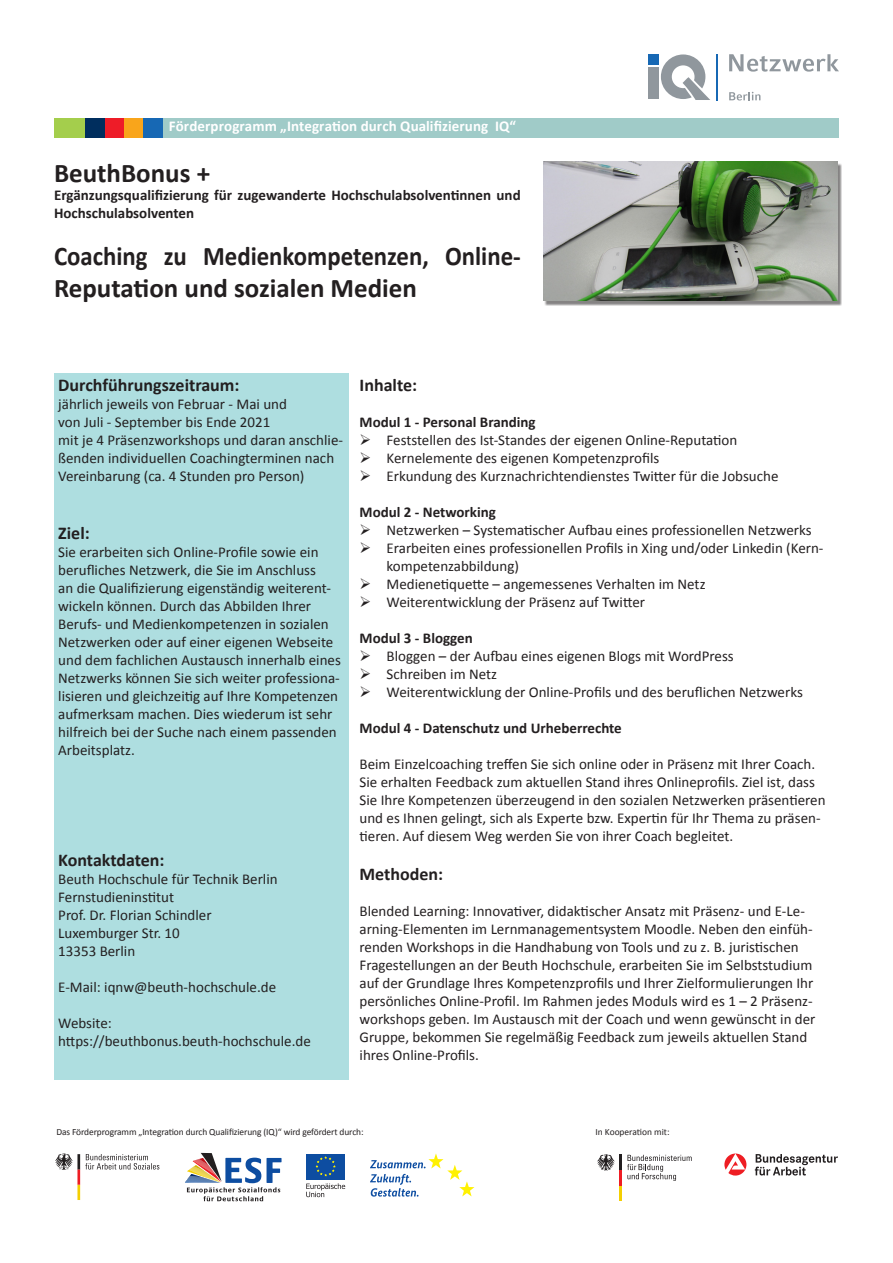
<style>
.page{position:relative;width:893px;height:1263px;background:#fff}
.page>*{position:absolute;margin:0;border:0;box-sizing:border-box;transform-origin:0 0}
.t1{font:700 27px/32.4px "Calibri";color:#231f20;scale:.92 1}
.t2{font:700 27px "Calibri";color:#231f20}
.Aufzählung{font:700 18px "Calibri";color:#231f20}
.Aufzählung-2{font:15px/18px "Calibri";color:#231f20}
.Aufzählung-3{font:700 15px/18px "Calibri";color:#231f20}
._02_Untertitel_Angab{font:700 15px "Calibri";letter-spacing:.005em;color:#fff}
.t3{font:9.45px "Calibri";letter-spacing:-.01em;color:#231f20}
</style>
<div class="page">
<div style="left:648px;top:67px;width:11px;height:32px;background:#90979d"></div>
<div style="left:648px;top:54px;width:11px;height:11px;background:#1768b4"></div>
<svg style="left:661px;top:54px;width:49px;height:46px"></svg>
<hr style="left:716px;top:54px;width:2px;height:46px;background:#1768b4">
<svg style="left:729px;top:92px;width:31px;height:8px"></svg>
<svg style="left:729px;top:54px;width:110px;height:18px"></svg>
<svg style="left:55px;top:1153px;width:104px;height:47px"></svg>
<svg style="left:185px;top:1153px;width:97px;height:48px"></svg>
<svg style="left:627px;top:1155px;width:65px;height:26px"></svg>
<hr style="left:619px;top:1185px;width:3px;height:15px;background:#f4cf02">
<hr style="left:619px;top:1170px;width:3px;height:15px;background:#ee1d23">
<hr style="left:619px;top:1155px;width:3px;height:15px;background:#231f20">
<svg style="left:597px;top:1154px;width:18px;height:17px"></svg>
<svg style="left:755px;top:1154px;width:83px;height:21px"></svg>
<svg style="left:724px;top:1153px;width:22px;height:22px"></svg>
<svg style="left:306px;top:1183px;width:39px;height:14px"></svg>
<div style="left:306px;top:1154px;width:39px;height:25px;background:#0d4da1"></div>
<svg style="left:316px;top:1156px;width:20px;height:20px"></svg>
<svg style="left:370px;top:1153px;width:104px;height:43px"></svg>
<div style="left:54px;top:373px;width:294px;height:707px;background:#aedee0"></div>
<div style="left:54px;top:118px;width:785px;height:19px;background:#a0cbc8"></div>
<div style="left:105px;top:118px;width:19px;height:19px;background:#ee1c28"></div>
<div style="left:54px;top:118px;width:32px;height:19px;background:#a4ce4c"></div>
<div style="left:124px;top:118px;width:19px;height:19px;background:#f9a51b"></div>
<div style="left:143px;top:118px;width:19px;height:19px;background:#1768b4"></div>
<div style="left:86px;top:118px;width:19px;height:19px;background:#002e5e"></div>
<div style="left:544px;top:163px;width:298px;height:143px;background:#231f20;opacity:.56"></div>
<img style="left:544px;top:162px;width:294px;height:138px">
<p class="_02_Untertitel_Angab" style="left:169px;top:116px;width:349px">Förderprogramm „Integration durch Qualifizierung IQ“</p>
<p class="t2" style="left:54px;top:156px;width:158px">BeuthBonus +</p>
<p class="Aufzählung-3" style="left:54px;top:186px;width:468px">Ergänzungsqualifizierung für zugewanderte Hochschulabsolventinnen und<br>Hochschulabsolventen</p>
<p class="t1" style="left:54px;top:240px;width:509px">Coaching zu Medienkompetenzen, Online-<br>Reputation und sozialen Medien</p>
<p class="Aufzählung" style="left:58px;top:373px;width:183px">Durchführungszeitraum:</p>
<p class="Aufzählung-2" style="left:58px;top:395px;width:230px">jährlich jeweils von Februar - Mai und</p>
<p class="Aufzählung-2" style="left:58px;top:413px;width:214px">von Juli - September bis Ende 2021</p>
<p class="Aufzählung-2" style="left:58px;top:431px;width:286px">mit je 4 Präsenzworkshops und daran anschlie&shy;ßenden individuellen Coachingterminen nach<br>Vereinbarung (ca. 4 Stunden pro Person)</p>
<p class="Aufzählung" style="left:58px;top:521px;width:33px">Ziel:</p>
<p class="Aufzählung-2" style="left:58px;top:543px;width:284px">Sie erarbeiten sich Online-Profile sowie ein berufliches Netzwerk, die Sie im Anschluss<br>an die Qualifizierung eigenständig weiterent&shy;wickeln können. Durch das Abbilden Ihrer Berufs- und Medienkompetenzen in sozialen Netzwerken oder auf einer eigenen Webseite und dem fachlichen Austausch innerhalb eines Netzwerks können Sie sich weiter professiona&shy;lisieren und gleichzeitig auf Ihre Kompetenzen aufmerksam machen. Dies wiederum ist sehr hilfreich bei der Suche nach einem passenden Arbeitsplatz.</p>
<p class="Aufzählung" style="left:58px;top:849px;width:108px">Kontaktdaten:</p>
<p class="Aufzählung-2" style="left:58px;top:870px;width:221px">Beuth Hochschule für Technik Berlin</p>
<p class="Aufzählung-2" style="left:58px;top:888px;width:117px">Fernstudieninstitut</p>
<p class="Aufzählung-2" style="left:58px;top:906px;width:155px">Prof. Dr. Florian Schindler</p>
<p class="Aufzählung-2" style="left:58px;top:924px;width:123px">Luxemburger Str. 10</p>
<p class="Aufzählung-2" style="left:58px;top:942px;width:79px">13353 Berlin</p>
<p class="Aufzählung-2" style="left:58px;top:978px;width:219px">E-Mail: iqnw@beuth-hochschule.de</p>
<p class="Aufzählung-2" style="left:58px;top:1014px;width:55px">Website:</p>
<p class="Aufzählung-2" style="left:58px;top:1032px;width:254px">https://beuthbonus.beuth-hochschule.de</p>
<p class="Aufzählung" style="left:360px;top:373px;width:59px">Inhalte:</p>
<p class="Aufzählung-3" style="left:360px;top:413px;width:178px">Modul 1 - Personal Branding</p>
<p class="Aufzählung-2" style="left:387px;top:431px;width:352px">Feststellen des Ist-Standes der eigenen Online-Reputation</p>
<p class="Aufzählung-2" style="left:387px;top:449px;width:274px">Kernelemente des eigenen Kompetenzprofils</p>
<p class="Aufzählung-2" style="left:387px;top:467px;width:393px">Erkundung des Kurznachrichtendienstes Twitter für die Jobsuche</p>
<p class="Aufzählung-3" style="left:360px;top:503px;width:138px">Modul 2 - Networking</p>
<p class="Aufzählung-2" style="left:387px;top:521px;width:427px">Netzwerken – Systematischer Aufbau eines professionellen Netzwerks</p>
<p class="Aufzählung-2" style="left:387px;top:539px;width:438px">Erarbeiten eines professionellen Profils in Xing und/oder Linkedin (Kern&shy;kompetenzabbildung)</p>
<p class="Aufzählung-2" style="left:387px;top:575px;width:321px">Medienetiquette – angemessenes Verhalten im Netz</p>
<p class="Aufzählung-2" style="left:387px;top:593px;width:260px">Weiterentwicklung der Präsenz auf Twitter</p>
<p class="Aufzählung-3" style="left:360px;top:629px;width:115px">Modul 3 - Bloggen</p>
<p class="Aufzählung-2" style="left:387px;top:647px;width:349px">Bloggen – der Aufbau eines eigenen Blogs mit WordPress</p>
<p class="Aufzählung-2" style="left:387px;top:665px;width:112px">Schreiben im Netz</p>
<p class="Aufzählung-2" style="left:387px;top:683px;width:418px">Weiterentwicklung der Online-Profils und des beruflichen Netzwerks</p>
<p class="Aufzählung-3" style="left:360px;top:719px;width:264px">Modul 4 - Datenschutz und Urheberrechte</p>
<p class="Aufzählung-2" style="left:360px;top:755px;width:467px">Beim Einzelcoaching treffen Sie sich online oder in Präsenz mit Ihrer Coach.<br>Sie erhalten Feedback zum aktuellen Stand ihres Onlineprofils. Ziel ist, dass Sie Ihre Kompetenzen überzeugend in den sozialen Netzwerken präsentieren und es Ihnen gelingt, sich als Experte bzw. Expertin für Ihr Thema zu präsen&shy;tieren. Auf diesem Weg werden Sie von ihrer Coach begleitet.</p>
<p class="Aufzählung" style="left:360px;top:862px;width:85px">Methoden:</p>
<p class="Aufzählung-2" style="left:360px;top:902px;width:457px">Blended Learning: Innovativer, didaktischer Ansatz mit Präsenz- und E-Le&shy;arning-Elementen im Lernmanagementsystem Moodle. Neben den einfüh&shy;renden Workshops in die Handhabung von Tools und zu z. B. juristischen Fragestellungen an der Beuth Hochschule, erarbeiten Sie im Selbststudium auf der Grundlage Ihres Kompetenzprofils und Ihrer Zielformulierungen Ihr persönliches Online-Profil. Im Rahmen jedes Moduls wird es 1 – 2 Präsenz&shy;workshops geben. Im Austausch mit der Coach und wenn gewünscht in der Gruppe, bekommen Sie regelmäßig Feedback zum jeweils aktuellen Stand ihres Online-Profils.</p>
<p class="t3" style="left:56px;top:1125px;width:309px">Das Förderprogramm „Integration durch Qualifizierung (IQ)“ wird gefördert durch:</p>
<p class="t3" style="left:595px;top:1125px;width:76px">In Kooperation mit:</p>
</div>
